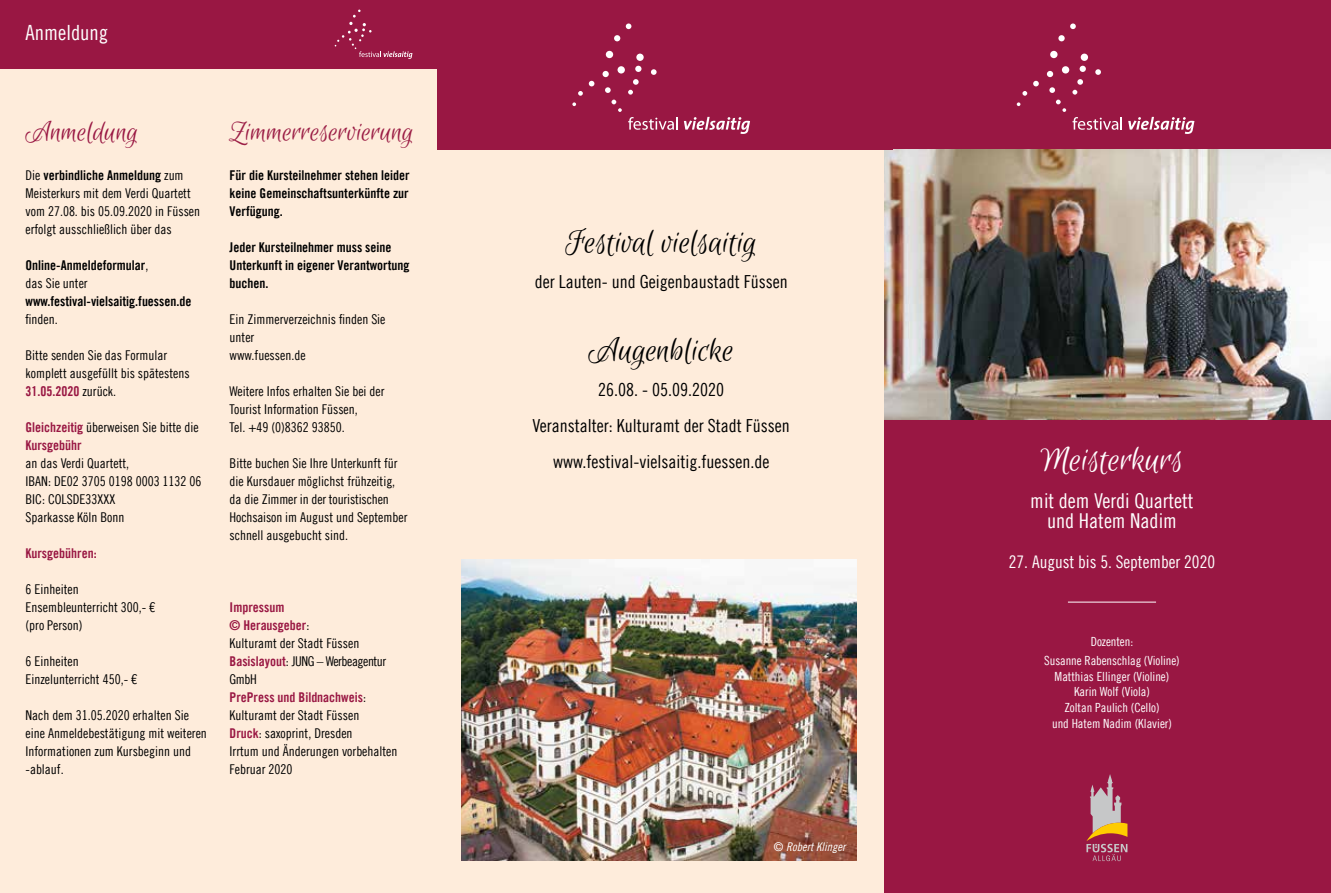
<style>
.page{position:relative;width:1331px;height:893px;background:#fff}
.page>*{position:absolute;margin:0;border:0;box-sizing:border-box;transform-origin:0 0}
.t1{font:37.95px "Euphoria Script";color:#fff}
.t2{font:36px "Euphoria Script";color:#000}
.t3{font:30px "Euphoria Script";color:#9b1d45}
.t4{font:30px "Euphoria Script";color:#991743}
.t5{font:21px "Trade Gothic LT Com Cn 18";color:#fff}
.t6{font:20.55px/20.5px "Trade Gothic LT Com Cn 18";color:#fff;text-align:center}
.t7{font:18px/36px "Trade Gothic LT Com Cn 18";color:#000;text-align:center}
.t8{font:17.4px "Trade Gothic LT Com Cn 18";color:#fff}
.t9{font:13.5px/18px "Trade Gothic LT Com Cn 18";color:#000}
.t10{font:13.5px/18px "Trade Gothic LT Com Bd Cn 20";color:#000;text-align:justify}
.t11{font:13.5px/18px "Trade Gothic LT Com Bd Cn 20";color:#991743}
.t12{font:12.6px/15.8px "Trade Gothic LT Com Cn 18";color:#fff;text-align:center}
.t13{font:12px "Trade Gothic LT Com Cn 18 Obl";color:#fff}
.s1{font-family:"Trade Gothic LT Com Cn 18"}
.s2{font-family:"Trade Gothic LT Com Cn 18";color:#000}
.s3{font-family:"Trade Gothic LT Com Bd Cn 20";color:#991743}
</style>
<div class="page">
<div style="left:0;top:0;width:884px;height:893px;background:#feecdb"></div>
<div style="left:0;top:0;width:450px;height:69px;background:#991743"></div>
<div style="left:884px;top:0;width:447px;height:893px;background:#991743"></div>
<svg style="left:1086px;top:774px;width:41px;height:87px"></svg>
<div style="left:1058px;top:35px;width:7px;height:6px;background:#fff;border-radius:50%"></div>
<svg style="left:1080px;top:66px;width:6px;height:6px"></svg>
<svg style="left:1047px;top:71px;width:6px;height:6px"></svg>
<div style="left:1062px;top:66px;width:7px;height:8px;background:#fff;border-radius:50%"></div>
<div style="left:1081px;top:54px;width:7px;height:7px;background:#fff;border-radius:50%"></div>
<div style="left:1050px;top:51px;width:7px;height:7px;background:#fff;border-radius:50%"></div>
<svg style="left:1070px;top:24px;width:6px;height:5px"></svg>
<svg style="left:1049px;top:87px;width:6px;height:6px"></svg>
<svg style="left:1033px;top:81px;width:6px;height:5px"></svg>
<svg style="left:1095px;top:69px;width:6px;height:6px"></svg>
<svg style="left:1072px;top:79px;width:11px;height:16px"></svg>
<svg style="left:1022px;top:91px;width:5px;height:5px"></svg>
<svg style="left:1056px;top:100px;width:10px;height:12px"></svg>
<svg style="left:1017px;top:102px;width:3px;height:4px"></svg>
<svg style="left:1072px;top:117px;width:50px;height:13px"></svg>
<svg style="left:1128px;top:117px;width:66px;height:17px"></svg>
<hr style="left:1068px;top:602px;width:88px;height:1px;background:#fff">
<img style="left:884px;top:150px;width:447px;height:270px">
<img style="left:461px;top:559px;width:396px;height:302px">
<svg style="left:335px;top:10px;width:77px;height:49px"></svg>
<div style="left:438px;top:0;width:455px;height:150px;background:#991743"></div>
<svg style="left:614px;top:35px;width:6px;height:6px"></svg>
<svg style="left:635px;top:66px;width:6px;height:6px"></svg>
<div style="left:602px;top:71px;width:7px;height:6px;background:#fff;border-radius:50%"></div>
<div style="left:617px;top:66px;width:8px;height:8px;background:#fff;border-radius:50%"></div>
<div style="left:636px;top:54px;width:8px;height:7px;background:#fff;border-radius:50%"></div>
<div style="left:606px;top:51px;width:7px;height:7px;background:#fff;border-radius:50%"></div>
<svg style="left:626px;top:24px;width:5px;height:5px"></svg>
<svg style="left:605px;top:87px;width:6px;height:6px"></svg>
<svg style="left:589px;top:81px;width:5px;height:5px"></svg>
<svg style="left:651px;top:69px;width:6px;height:6px"></svg>
<svg style="left:628px;top:79px;width:11px;height:16px"></svg>
<svg style="left:578px;top:91px;width:5px;height:5px"></svg>
<svg style="left:611px;top:100px;width:11px;height:12px"></svg>
<svg style="left:572px;top:102px;width:4px;height:4px"></svg>
<svg style="left:628px;top:117px;width:50px;height:13px"></svg>
<svg style="left:684px;top:117px;width:66px;height:17px"></svg>
<h3 class="t5" style="left:26px;top:20px;width:84px">Anmeldung</h3>
<h3 class="t4" style="left:26px;top:116px;width:114px">Anmeldung</h3>
<p class="t10" style="left:26px;top:166px;width:160px"><span class="s1">Die</span> verbindliche Anmeldung <span class="s1">zum</span></p>
<p class="t9" style="left:26px;top:184px;width:176px">Meisterkurs mit dem Verdi Quartett vom 27.08. bis 05.09.2020 in Füssen erfolgt ausschließlich über das</p>
<p class="t10" style="left:26px;top:256px;width:124px">Online-Anmeldeformular<span class="s1">,</span></p>
<p class="t9" style="left:26px;top:274px;width:64px">das Sie unter</p>
<p class="t10" style="left:26px;top:292px;width:167px">www.festival-vielsaitig.fuessen.de</p>
<p class="t9" style="left:26px;top:310px;width:34px">finden.</p>
<p class="t9" style="left:26px;top:346px;width:166px">Bitte senden Sie das Formular komplett ausgefüllt bis spätestens</p>
<p class="t11" style="left:26px;top:382px;width:92px">31.05.2020 <span class="s2">zurück.</span></p>
<p class="t9" style="left:26px;top:418px;width:175px"><span class="s3">Gleichzeitig</span> überweisen Sie bitte die</p>
<p class="t11" style="left:26px;top:436px;width:58px">Kursgebühr</p>
<p class="t9" style="left:26px;top:454px;width:178px">an das Verdi Quartett,<br>IBAN: DE02 3705 0198 0003 1132 06<br>BIC: COLSDE33XXX<br>Sparkasse Köln Bonn</p>
<p class="t11" style="left:26px;top:544px;width:73px">Kursgebühren:</p>
<p class="t9" style="left:26px;top:580px;width:131px">6 Einheiten<br>Ensembleunterricht 300,- € (pro Person)</p>
<p class="t9" style="left:26px;top:652px;width:113px">6 Einheiten<br>Einzelunterricht 450,- €</p>
<p class="t9" style="left:26px;top:706px;width:183px">Nach dem 31.05.2020 erhalten Sie eine Anmeldebestätigung mit weiteren<br>Informationen zum Kursbeginn und -ablauf.</p>
<h3 class="t3" style="left:230px;top:116px;width:186px">Zimmerreservierung</h3>
<p class="t10" style="left:230px;top:166px;width:181px">Für die Kursteilnehmer stehen leider keine Gemeinschaftsunterkünfte zur Verfügung.</p>
<p class="t10" style="left:230px;top:238px;width:181px;text-align:left">Jeder Kursteilnehmer muss seine<br>Unterkunft in eigener Verantwortung buchen.</p>
<p class="t9" style="left:230px;top:310px;width:157px">Ein Zimmerverzeichnis finden Sie unter<br>www.fuessen.de</p>
<p class="t9" style="left:230px;top:382px;width:156px">Weitere Infos erhalten Sie bei der<br>Tourist Information Füssen,<br>Tel. +49 (0)8362 93850.</p>
<p class="t9" style="left:230px;top:454px;width:179px">Bitte buchen Sie Ihre Unterkunft für die Kursdauer möglichst frühzeitig, da die Zimmer in der touristischen Hochsaison im August und September schnell ausgebucht sind.</p>
<p class="t11" style="left:230px;top:598px;width:81px">Impressum<br>© Herausgeber<span class="s2">:</span></p>
<p class="t9" style="left:230px;top:634px;width:158px">Kulturamt der Stadt Füssen<br><span class="s3">Basislayout</span>: JUNG – Werbeagentur<br>GmbH</p>
<p class="t11" style="left:230px;top:688px;width:138px">PrePress und Bildnachweis<span class="s2">:</span></p>
<p class="t9" style="left:230px;top:706px;width:169px">Kulturamt der Stadt Füssen<br><span class="s3">Druck</span>: saxoprint, Dresden<br>Irrtum und Änderungen vorbehalten<br>Februar 2020</p>
<h2 class="t2" style="left:565px;top:223px;width:193px">Festival vielsaitig</h2>
<h3 class="t7" style="left:535px;top:263px;width:254px">der Lauten- und Geigenbaustadt Füssen</h3>
<h2 class="t2" style="left:589px;top:331px;width:147px">Augenblicke</h2>
<h3 class="t7" style="left:533px;top:371px;width:259px">26.08. - 05.09.2020<br>Veranstalter: Kulturamt der Stadt Füssen www.festival-vielsaitig.fuessen.de</h3>
<p class="t13" style="left:774px;top:839px;width:73px"><span class="s1">©</span> Robert Klinger</p>
<h1 class="t1" style="left:1041px;top:439px;width:144px">Meisterkurs</h1>
<h3 class="t6" style="left:1030px;top:490px;width:165px">mit dem Verdi Quartett und Hatem Nadim</h3>
<p class="t8" style="left:1009px;top:551px;width:208px">27. August bis 5. September 2020</p>
<p class="t12" style="left:1044px;top:632px;width:137px;line-height:18.9px">Dozenten:<br>Susanne Rabenschlag (Violine)</p>
<p class="t12" style="left:1052px;top:668px;width:121px">Matthias Ellinger (Violine)<br>Karin Wolf (Viola)<br>Zoltan Paulich (Cello)<br>und Hatem Nadim (Klavier)</p>
</div>
